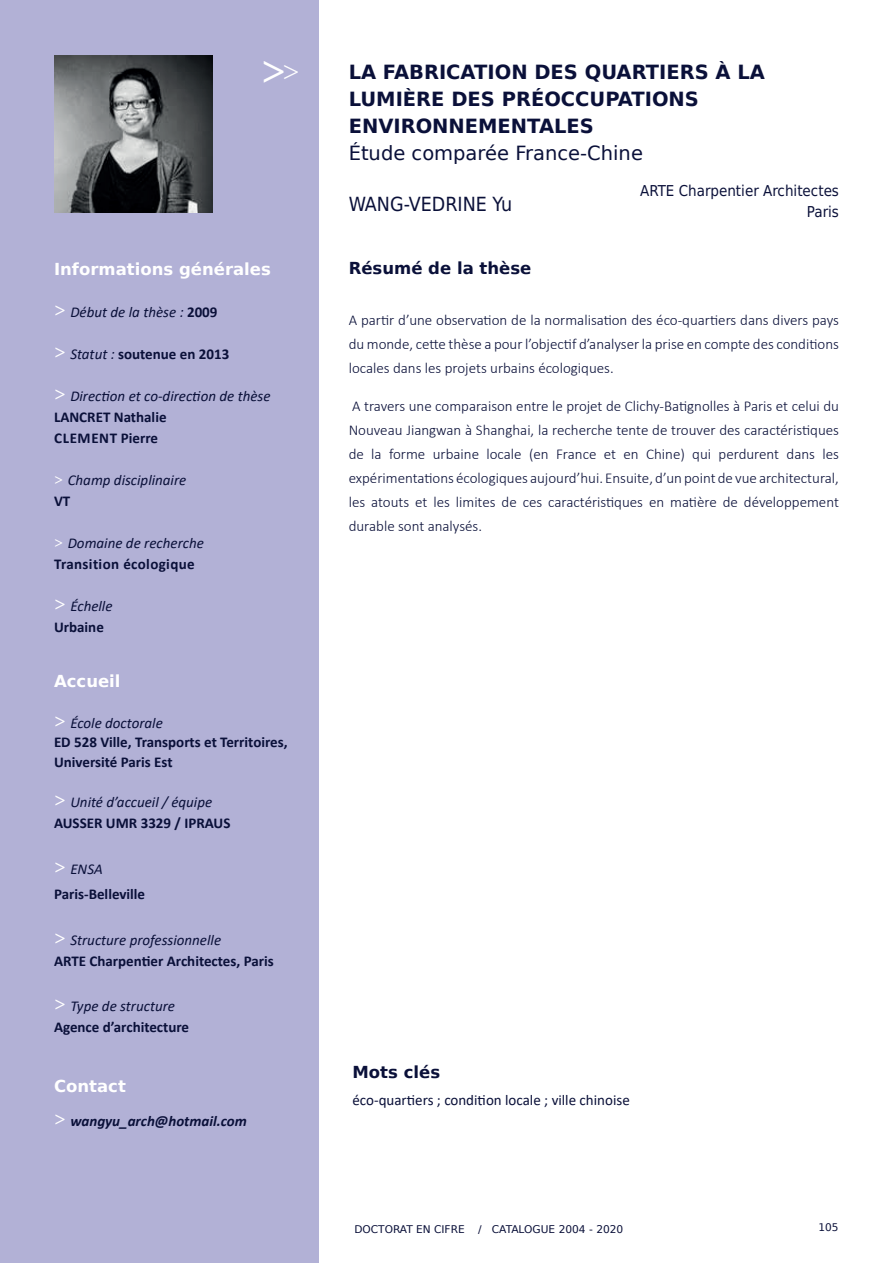
<style>
.page{position:relative;width:893px;height:1263px;background:#fff}
.page>*{position:absolute;margin:0;border:0;box-sizing:border-box;transform-origin:0 0}
.t1{font:700 42.3px "Liberation Serif";color:#fff}
.t2{font:700 19.5px/27px "DejaVu Sans";color:#0a1039}
.t3{font:19.5px "DejaVu Sans";color:#0a1039}
.t4{font:19.5px "DejaVu Sans Condensed";color:#0a1039}
.t5{font:700 16.5px "DejaVu Sans";color:#fff}
.t6{font:700 16.5px "DejaVu Sans";color:#0a1039}
.t7{font:300 15px/24px "Calibri";color:#0a1039;text-align:justify}
.t8{font:700 15px/19.5px "Calibri";color:#0a1039}
.t9{font:italic 15px/21px "Calibri";color:#0a1039}
.t10{font:15px "Calibri";color:#0a1039}
.t11{font:700 15px/21px "Calibri";letter-spacing:.025em;color:#0a1039}
.t12{font:15px/21px "DejaVu Sans Condensed";color:#0a1039;text-align:right}
.t13{font:italic 700 15px "Calibri";color:#0a1039}
.t14{font:10.65px "DejaVu Sans";color:#0a1039}
.t15{font:10.5px "DejaVu Sans";color:#0a1039}
.s1{font-weight:400;font-size:29.55px}
.s2{font-family:"Liberation Serif";font-weight:700;font-size:19.5px;color:#fff}
.s3{font-weight:700;font-style:normal}
.s4{font-family:"Liberation Serif";font-style:italic;font-size:19.5px;color:#fff}
.s5{font-weight:400;font-style:italic}
.s6{font-family:"Liberation Serif";font-weight:700;color:#fff}
.s7{font-family:"Liberation Serif";font-style:italic;color:#fff}
.s8{font-family:"Liberation Serif";font-size:19.5px;color:#fff}
</style>
<div class="page">
<div style="left:0;top:0;width:318px;height:1263px;background:#b2b1d6"></div>
<img style="left:55px;top:56px;width:158px;height:157px">
<h1 class="t1" style="left:262px;top:43px;width:39px">&gt;<span class="s1">&gt;</span></h1>
<p class="t5" style="left:54px;top:255px;width:218px">Informations générales</p>
<p class="t9" style="left:54px;top:301px;width:165px"><span class="s2">&gt;</span> Début de la thèse : <span class="s3">2009</span></p>
<p class="t8" style="left:54px;top:344px;width:177px"><span class="s4">&gt;</span> <span class="s5">Statut :</span> soutenue en 2013</p>
<p class="t9" style="left:54px;top:385px;width:218px"><span class="s2">&gt;</span> Direction et co-direction de thèse<br><span class="s3">LANCRET Nathalie<br>CLEMENT Pierre</span></p>
<p class="t9" style="left:54px;top:469px;width:134px"><span class="s6">&gt;</span> Champ disciplinaire<br><span class="s3">VT</span></p>
<p class="t11" style="left:54px;top:532px;width:151px"><span class="s7">&gt;</span> <span class="s5">Domaine de recherche<br></span>Transition écologique</p>
<p class="t9" style="left:54px;top:595px;width:60px"><span class="s2">&gt;</span> Échelle<br><span class="s3">Urbaine</span></p>
<p class="t5" style="left:54px;top:668px;width:68px">Accueil</p>
<p class="t8" style="left:54px;top:713px;width:235px"><span class="s4">&gt;</span> <span class="s5">École doctorale<br></span>ED 528 Ville, Transports et Territoires,<br>Université Paris Est</p>
<p class="t9" style="left:54px;top:791px;width:178px"><span class="s2">&gt;</span> Unité d’accueil / équipe<br><span class="s3">AUSSER UMR 3329 / IPRAUS</span></p>
<p class="t8" style="left:54px;top:856px;width:93px;line-height:24.8px"><span class="s4">&gt;</span> <span class="s5">ENSA<br></span>Paris-Belleville</p>
<p class="t8" style="left:54px;top:929px;width:221px;line-height:21px"><span class="s4">&gt;</span> <span class="s5">Structure professionnelle<br></span>ARTE Charpentier Architectes, Paris</p>
<p class="t8" style="left:54px;top:996px;width:137px;line-height:21px"><span class="s4">&gt;</span> <span class="s5">Type de structure<br></span>Agence d’architecture</p>
<p class="t5" style="left:54px;top:1072px;width:73px">Contact</p>
<p class="t13" style="left:54px;top:1110px;width:194px"><span class="s8">&gt;</span> wangyu_arch@hotmail.com</p>
<h2 class="t2" style="left:349px;top:58px;width:418px">LA FABRICATION DES QUARTIERS À LA<br>LUMIÈRE DES PRÉOCCUPATIONS<br>ENVIRONNEMENTALES</h2>
<h2 class="t3" style="left:349px;top:138px;width:296px">Étude comparée France-Chine</h2>
<h2 class="t4" style="left:349px;top:188px;width:165px">WANG-VEDRINE Yu</h2>
<p class="t12" style="left:640px;top:179px;width:200px">ARTE Charpentier Architectes<br>Paris</p>
<p class="t6" style="left:349px;top:255px;width:184px">Résumé de la thèse</p>
<p class="t7" style="left:349px;top:308px;width:492px">A partir d’une observation de la normalisation des éco-quartiers dans divers pays du monde, cette thèse a pour l’objectif d’analyser la prise en compte des conditions locales dans les projets urbains écologiques.</p>
<p class="t7" style="left:349px;top:393px;width:492px">A travers une comparaison entre le projet de Clichy-Batignolles à Paris et celui du Nouveau Jiangwan à Shanghai, la recherche tente de trouver des caractéristiques de la forme urbaine locale (en France et en Chine) qui perdurent dans les expérimentations écologiques aujourd’hui. Ensuite, d’un point de vue architectural, les atouts et les limites de ces caractéristiques en matière de développement durable sont analysés.</p>
<p class="t6" style="left:352px;top:1058px;width:89px">Mots clés</p>
<p class="t10" style="left:352px;top:1089px;width:279px">éco-quartiers ; condition locale ; ville chinoise</p>
<p class="t14" style="left:354px;top:1220px;width:112px">DOCTORAT EN CIFRE</p>
<p class="t14" style="left:478px;top:1220px;width:147px">/ CATALOGUE 2004 - 2020</p>
<p class="t15" style="left:819px;top:1219px;width:22px">105</p>
</div>
